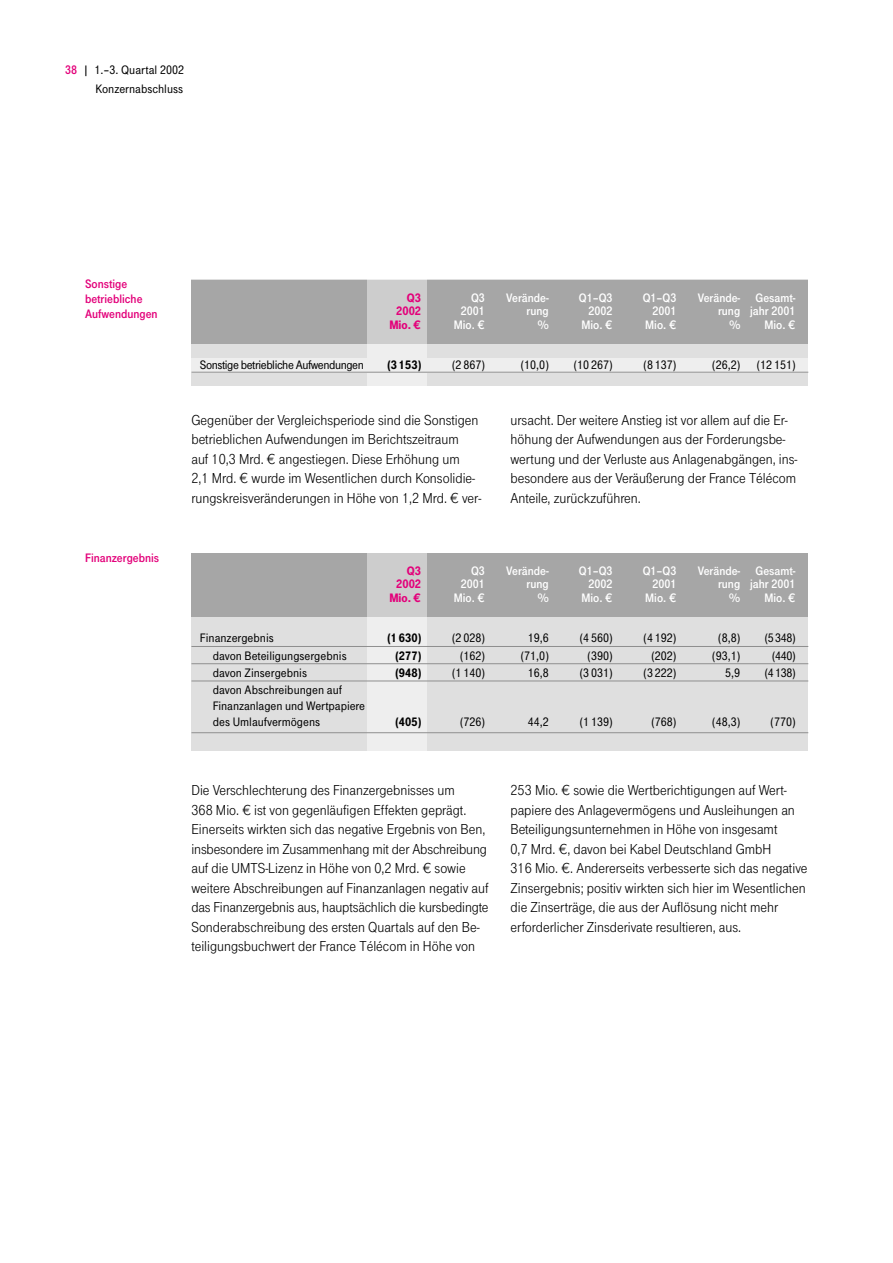
<style>
.page{position:relative;width:893px;height:1263px;background:#fff}
.page>*{position:absolute;margin:0;border:0;box-sizing:border-box;transform-origin:0 0}
.t1{font:15px/19.5px "Tele Grotesk Norm";color:#000}
.t2{font:12.75px/15.8px "Tele Grotesk Halb";color:#000;text-align:right}
.t3{font:12.75px "Tele Grotesk Fett";color:#fff}
.t4{font:12.75px/15px "Tele Grotesk Fett";color:#e3007a}
.t5{font:12.75px "Tele Grotesk Halb";letter-spacing:-.035em;color:#000}
.t6{font:12.75px "Tele Grotesk Ultr";color:#000}
.t7{font:12.75px "Tele Grotesk Ultr";color:#e3007a}
.s1{font-family:"Tele Grotesk Fett";color:#e3007a}
</style>
<div class="page">
<div style="left:191px;top:553px;width:617px;height:197px;background:#dfdfdf"></div>
<div style="left:191px;top:553px;width:617px;height:64px;background:#a6a6a6"></div>
<div style="left:367px;top:553px;width:59px;height:197px;background:#eee"></div>
<div style="left:367px;top:553px;width:59px;height:64px;background:#cdcdcd"></div>
<hr style="left:191px;top:646px;width:617px;height:1px;background:#8f8f8f">
<hr style="left:191px;top:663px;width:617px;height:1px;background:#8f8f8f">
<hr style="left:191px;top:681px;width:617px;height:1px;background:#8f8f8f">
<hr style="left:191px;top:732px;width:617px;height:1px;background:#8f8f8f">
<div style="left:191px;top:280px;width:617px;height:106px;background:#dfdfdf"></div>
<div style="left:191px;top:358px;width:617px;height:14px;background:#eee"></div>
<div style="left:191px;top:280px;width:617px;height:63px;background:#a6a6a6"></div>
<div style="left:367px;top:280px;width:59px;height:106px;background:#eee"></div>
<div style="left:367px;top:280px;width:59px;height:63px;background:#cdcdcd"></div>
<hr style="left:191px;top:372px;width:617px;height:1px;background:#8f8f8f">
<p class="t2" style="left:65px;top:61px;width:120px;line-height:19.4px"><span class="s1">38</span> | 1.–3. Quartal 2002<br>Konzernabschluss</p>
<p class="t4" style="left:85px;top:278px;width:74px">Sonstige betriebliche<br>Aufwendungen</p>
<p class="t4" style="left:85px;top:551px;width:76px">Finanzergebnis</p>
<p class="t7" style="left:407px;top:292px;width:16px">Q3</p>
<p class="t3" style="left:471px;top:292px;width:15px">Q3</p>
<p class="t3" style="left:506px;top:292px;width:44px">Verände-</p>
<p class="t3" style="left:579px;top:292px;width:35px">Q1–Q3</p>
<p class="t3" style="left:642px;top:292px;width:35px">Q1–Q3</p>
<p class="t3" style="left:697px;top:292px;width:99px">Verände- Gesamt-</p>
<p class="t7" style="left:396px;top:306px;width:26px">2002</p>
<p class="t3" style="left:461px;top:306px;width:26px">2001</p>
<p class="t3" style="left:526px;top:306px;width:24px">rung</p>
<p class="t3" style="left:588px;top:306px;width:26px">2002</p>
<p class="t3" style="left:652px;top:306px;width:26px">2001</p>
<p class="t3" style="left:718px;top:306px;width:79px">rung jahr 2001</p>
<p class="t7" style="left:389px;top:319px;width:33px">Mio. €</p>
<p class="t3" style="left:454px;top:319px;width:33px">Mio. €</p>
<p class="t3" style="left:538px;top:319px;width:12px">%</p>
<p class="t3" style="left:581px;top:319px;width:33px">Mio. €</p>
<p class="t3" style="left:645px;top:319px;width:33px">Mio. €</p>
<p class="t3" style="left:729px;top:319px;width:12px">%</p>
<p class="t3" style="left:764px;top:319px;width:33px">Mio. €</p>
<p class="t5" style="left:200px;top:360px;width:165px">Sonstige betriebliche Aufwendungen</p>
<p class="t6" style="left:387px;top:360px;width:35px">(3 153)</p>
<p class="t2" style="left:452px;top:358px;width:34px">(2 867)</p>
<p class="t2" style="left:521px;top:358px;width:29px">(10,0)</p>
<p class="t2" style="left:573px;top:358px;width:40px">(10 267)</p>
<p class="t2" style="left:643px;top:358px;width:34px">(8 137)</p>
<p class="t2" style="left:712px;top:358px;width:29px">(26,2)</p>
<p class="t2" style="left:756px;top:358px;width:40px">(12 151)</p>
<p class="t1" style="left:191px;top:411px;width:291px">Gegenüber der Vergleichsperiode sind die Sonstigen betrieblichen Aufwendungen im Berichtszeitraum<br>auf 10,3 Mrd. € angestiegen. Diese Erhöhung um<br>2,1 Mrd. € wurde im Wesentlichen durch Konsolidie&shy;rungskreisveränderungen in Höhe von 1,2 Mrd. € ver-</p>
<p class="t1" style="left:510px;top:411px;width:288px">ursacht. Der weitere Anstieg ist vor allem auf die Er&shy;höhung der Aufwendungen aus der Forderungsbe&shy;wertung und der Verluste aus Anlagenabgängen, ins&shy;besondere aus der Veräußerung der France Télécom Anteile, zurückzuführen.</p>
<p class="t7" style="left:407px;top:566px;width:16px">Q3</p>
<p class="t3" style="left:471px;top:566px;width:15px">Q3</p>
<p class="t3" style="left:506px;top:566px;width:44px">Verände-</p>
<p class="t3" style="left:579px;top:566px;width:35px">Q1–Q3</p>
<p class="t3" style="left:642px;top:566px;width:35px">Q1–Q3</p>
<p class="t3" style="left:697px;top:566px;width:99px">Verände- Gesamt-</p>
<p class="t7" style="left:396px;top:579px;width:26px">2002</p>
<p class="t3" style="left:461px;top:579px;width:26px">2001</p>
<p class="t3" style="left:526px;top:579px;width:24px">rung</p>
<p class="t3" style="left:588px;top:579px;width:26px">2002</p>
<p class="t3" style="left:652px;top:579px;width:26px">2001</p>
<p class="t3" style="left:718px;top:579px;width:79px">rung jahr 2001</p>
<p class="t7" style="left:389px;top:593px;width:33px">Mio. €</p>
<p class="t3" style="left:454px;top:593px;width:33px">Mio. €</p>
<p class="t3" style="left:538px;top:593px;width:12px">%</p>
<p class="t3" style="left:581px;top:593px;width:33px">Mio. €</p>
<p class="t3" style="left:645px;top:593px;width:33px">Mio. €</p>
<p class="t3" style="left:729px;top:593px;width:12px">%</p>
<p class="t3" style="left:764px;top:593px;width:33px">Mio. €</p>
<p class="t2" style="left:200px;top:631px;width:75px">Finanzergebnis</p>
<p class="t6" style="left:387px;top:633px;width:35px">(1 630)</p>
<p class="t2" style="left:452px;top:631px;width:34px">(2 028)</p>
<p class="t2" style="left:527px;top:631px;width:23px">19,6</p>
<p class="t2" style="left:580px;top:631px;width:34px">(4 560)</p>
<p class="t2" style="left:643px;top:631px;width:34px">(4 192)</p>
<p class="t2" style="left:718px;top:631px;width:23px">(8,8)</p>
<p class="t2" style="left:764px;top:631px;width:32px">(5348)</p>
<p class="t2" style="left:213px;top:649px;width:135px">davon Beteiligungsergebnis</p>
<p class="t6" style="left:395px;top:651px;width:27px">(277)</p>
<p class="t2" style="left:460px;top:649px;width:26px">(162)</p>
<p class="t2" style="left:521px;top:649px;width:29px">(71,0)</p>
<p class="t2" style="left:587px;top:649px;width:26px">(390)</p>
<p class="t2" style="left:651px;top:649px;width:26px">(202)</p>
<p class="t2" style="left:712px;top:649px;width:29px">(93,1)</p>
<p class="t2" style="left:772px;top:649px;width:25px">(440)</p>
<p class="t2" style="left:213px;top:666px;width:96px">davon Zinsergebnis</p>
<p class="t6" style="left:395px;top:668px;width:27px">(948)</p>
<p class="t2" style="left:452px;top:666px;width:34px">(1 140)</p>
<p class="t2" style="left:527px;top:666px;width:23px">16,8</p>
<p class="t2" style="left:579px;top:666px;width:34px">(3 031)</p>
<p class="t2" style="left:643px;top:666px;width:34px">(3 222)</p>
<p class="t2" style="left:725px;top:666px;width:17px">5,9</p>
<p class="t2" style="left:764px;top:666px;width:32px">(4138)</p>
<p class="t2" style="left:213px;top:683px;width:154px;text-align:left">davon Abschreibungen auf<br>Finanzanlagen und Wertpapiere des Umlaufvermögens</p>
<p class="t6" style="left:395px;top:717px;width:27px">(405)</p>
<p class="t2" style="left:460px;top:715px;width:26px">(726)</p>
<p class="t2" style="left:527px;top:715px;width:23px">44,2</p>
<p class="t2" style="left:579px;top:715px;width:34px">(1 139)</p>
<p class="t2" style="left:651px;top:715px;width:26px">(768)</p>
<p class="t2" style="left:712px;top:715px;width:29px">(48,3)</p>
<p class="t2" style="left:770px;top:715px;width:26px">(770)</p>
<p class="t1" style="left:191px;top:782px;width:299px">Die Verschlechterung des Finanzergebnisses um<br>368 Mio. € ist von gegenläufigen Effekten geprägt.<br>Einerseits wirkten sich das negative Ergebnis von Ben, insbesondere im Zusammenhang mit der Abschreibung auf die UMTS-Lizenz in Höhe von 0,2 Mrd. € sowie weitere Abschreibungen auf Finanzanlagen negativ auf das Finanzergebnis aus, hauptsächlich die kursbedingte Sonderabschreibung des ersten Quartals auf den Be&shy;teiligungsbuchwert der France Télécom in Höhe von</p>
<p class="t1" style="left:510px;top:782px;width:298px">253 Mio. € sowie die Wertberichtigungen auf Wert&shy;papiere des Anlagevermögens und Ausleihungen an Beteiligungsunternehmen in Höhe von insgesamt<br>0,7 Mrd. €, davon bei Kabel Deutschland GmbH<br>316 Mio. €. Andererseits verbesserte sich das negative Zinsergebnis; positiv wirkten sich hier im Wesentlichen die Zinserträge, die aus der Auflösung nicht mehr erforderlicher Zinsderivate resultieren, aus.</p>
</div>
